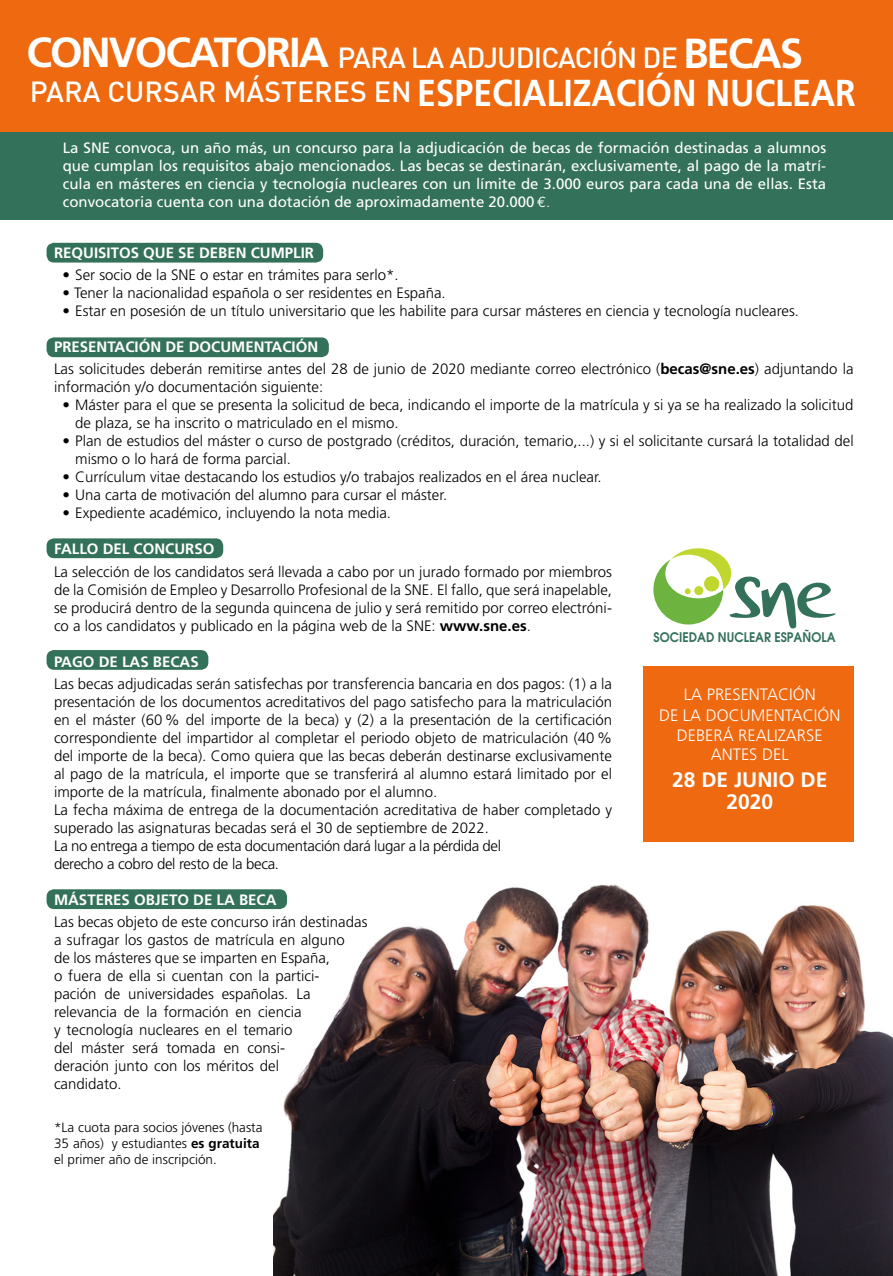
<style>
.page{position:relative;width:893px;height:1276px;background:#fff}
.page>*{position:absolute;margin:0;border:0;box-sizing:border-box;transform-origin:0 0}
.t1{font:700 42px "Frutiger";letter-spacing:-.05em;color:#fff}
.t2{font:700 37.5px "Frutiger";color:#fff;scale:.9 1}
.t3{font:500 28.5px "DIN Pro";letter-spacing:-.03em;color:#fff}
.t4{font:500 28.5px "DIN Pro";color:#fff}
.t5{font:700 21px/22.5px "Frutiger";color:#fff;text-align:center}
.t6{font:300 16.5px/19.5px "Frutiger";color:#fff;text-align:center}
.t7{font:300 15px/18px "Frutiger";color:#000}
.t8{font:15px/18px "Frutiger";color:#fff;text-align:justify}
.t9{font:700 15px "Frutiger";color:#fff}
.t10{font:300 15px/18px "Frutiger";letter-spacing:-.02em;color:#000}
.t11{font:300 13.5px/16.2px "Frutiger";color:#000}
.t12{font:600 13.2px "Avant Garde";color:#34715b;scale:.91 1}
.s1{font-family:"Frutiger";font-weight:700;font-size:42px}
.s2{font-family:"Euro Mono"}
.s3{font-weight:300}
.s4{font-weight:700}
</style>
<div class="page">
<img style="left:273px;top:884px;width:620px;height:392px">
<div style="left:0;top:0;width:893px;height:132px;background:#ee6910"></div>
<div style="left:47px;top:889px;width:240px;height:20px;background:#34715a;border-radius:8px"></div>
<div style="left:47px;top:650px;width:161px;height:20px;background:#34715a;border-radius:8px"></div>
<div style="left:47px;top:538px;width:176px;height:20px;background:#34715a;border-radius:8px"></div>
<div style="left:47px;top:337px;width:282px;height:20px;background:#34715a;border-radius:8px"></div>
<div style="left:644px;top:666px;width:210px;height:176px;background:#ee6910"></div>
<div style="left:0;top:132px;width:893px;height:87px;background:#34715a"></div>
<div style="left:47px;top:243px;width:276px;height:19px;background:#34715a;border-radius:8px"></div>
<svg style="left:653px;top:548px;width:182px;height:80px"></svg>
<p class="t1" style="left:26px;top:27px;width:304px">CONVOCATORIA</p>
<p class="t3" style="left:338px;top:39px;width:467px">PARA LA ADJUDICACIÓN DE <span class="s1">BECAS</span></p>
<p class="t4" style="left:30px;top:73px;width:383px">PARA CURSAR MÁSTERES EN</p>
<p class="t2" style="left:417px;top:70px;width:489px">ESPECIALIZACIÓN NUCLEAR</p>
<p class="t8" style="left:63px;top:139px;width:765px">La SNE convoca, un año más, un concurso para la adjudicación de becas de formación destinadas a alumnos que cumplan los requisitos abajo mencionados. Las becas se destinarán, exclusivamente, al pago de la matrí&shy;cula en másteres en ciencia y tecnología nucleares con un límite de 3.000 euros para cada una de ellas. Esta convocatoria cuenta con una dotación de aproximadamente 20.000 <span class="s2">€</span><span class="s3">.</span></p>
<p class="t9" style="left:54px;top:244px;width:262px">REQUISITOS QUE SE DEBEN CUMPLIR</p>
<p class="t7" style="left:63px;top:266px;width:338px">• Ser socio de la SNE o estar en trámites para serlo*.</p>
<p class="t7" style="left:63px;top:284px;width:385px">• Tener la nacionalidad española o ser residentes en España.</p>
<p class="t7" style="left:63px;top:302px;width:738px">• Estar en posesión de un título universitario que les habilite para cursar másteres en ciencia y tecnología nucleares.</p>
<p class="t9" style="left:54px;top:338px;width:266px">PRESENTACIÓN DE DOCUMENTACIÓN</p>
<p class="t7" style="left:54px;top:360px;width:801px">Las solicitudes deberán remitirse antes del 28 de junio de 2020 mediante correo electrónico (<span class="s4">becas@sne.es</span>) adjuntando la información y/o documentación siguiente:</p>
<p class="t7" style="left:75px;top:396px;width:780px;text-indent:-13px">• Máster para el que se presenta la solicitud de beca, indicando el importe de la matrícula y si ya se ha realizado la solicitud de plaza, se ha inscrito o matriculado en el mismo.</p>
<p class="t7" style="left:75px;top:432px;width:780px;text-indent:-13px">• Plan de estudios del máster o curso de postgrado (créditos, duración, temario,...) y si el solicitante cursará la totalidad del mismo o lo hará de forma parcial.</p>
<p class="t7" style="left:63px;top:468px;width:541px">• Currículum vitae destacando los estudios y/o trabajos realizados en el área nuclear.</p>
<p class="t7" style="left:63px;top:486px;width:386px">• Una carta de motivación del alumno para cursar el máster.</p>
<p class="t7" style="left:63px;top:504px;width:330px">• Expediente académico, incluyendo la nota media.</p>
<p class="t9" style="left:54px;top:540px;width:162px">FALLO DEL CONCURSO</p>
<p class="t7" style="left:54px;top:562px;width:560px;text-align:justify">La selección de los candidatos será llevada a cabo por un jurado formado por miembros de la Comisión de Empleo y Desarrollo Profesional de la SNE. El fallo, que será inapelable, se producirá dentro de la segunda quincena de julio y será remitido por correo electróni&shy;co a los candidatos y publicado en la página web de la SNE: <span class="s4">www.sne.es</span>.</p>
<p class="t9" style="left:54px;top:652px;width:146px">PAGO DE LAS BECAS</p>
<p class="t7" style="left:54px;top:674px;width:560px;text-align:justify">Las becas adjudicadas serán satisfechas por transferencia bancaria en dos pagos: (1) a la presentación de los documentos acreditativos del pago satisfecho para la matriculación en el máster (60 % del importe de la beca) y (2) a la presentación de la certificación correspondiente del impartidor al completar el periodo objeto de matriculación (40 % del importe de la beca). Como quiera que las becas deberán destinarse exclusivamente al pago de la matrícula, el importe que se transferirá al alumno estará limitado por el importe de la matrícula, finalmente abonado por el alumno.</p>
<p class="t7" style="left:54px;top:800px;width:560px">La fecha máxima de entrega de la documentación acreditativa de haber completado y superado las asignaturas becadas será el 30 de septiembre de 2022.</p>
<p class="t10" style="left:54px;top:836px;width:448px">La no entrega a tiempo de esta documentación dará lugar a la pérdida del derecho a cobro del resto de la beca.</p>
<p class="t9" style="left:54px;top:891px;width:224px">MÁSTERES OBJETO DE LA BECA</p>
<p class="t7" style="left:54px;top:913px;width:315px">Las becas objeto de este concurso irán destinadas a sufragar los gastos de matrícula en alguno<br>de los másteres que se imparten en España,<br>o fuera de ella si cuentan con la partici-<br>pación de universidades españolas. La relevancia de la formación en ciencia<br>y tecnología nucleares en el temario<br>del máster será tomada en consi-<br>deración junto con los méritos del<br>candidato.</p>
<p class="t11" style="left:54px;top:1119px;width:210px">*La cuota para socios jóvenes (hasta<br>35 años) y estudiantes <span class="s4">es gratuita </span>el primer año de inscripción.</p>
<p class="t12" style="left:654px;top:628px;width:201px">SOCIEDAD NUCLEAR ESPAÑOLA</p>
<p class="t6" style="left:684px;top:684px;width:133px">LA PRESENTACIÓN</p>
<p class="t6" style="left:659px;top:705px;width:183px">DE LA DOCUMENTACIÓN</p>
<p class="t6" style="left:677px;top:725px;width:147px">DEBERÁ REALIZARSE<br>ANTES DEL</p>
<p class="t5" style="left:672px;top:768px;width:157px">28 DE JUNIO DE<br>2020</p>
</div>
